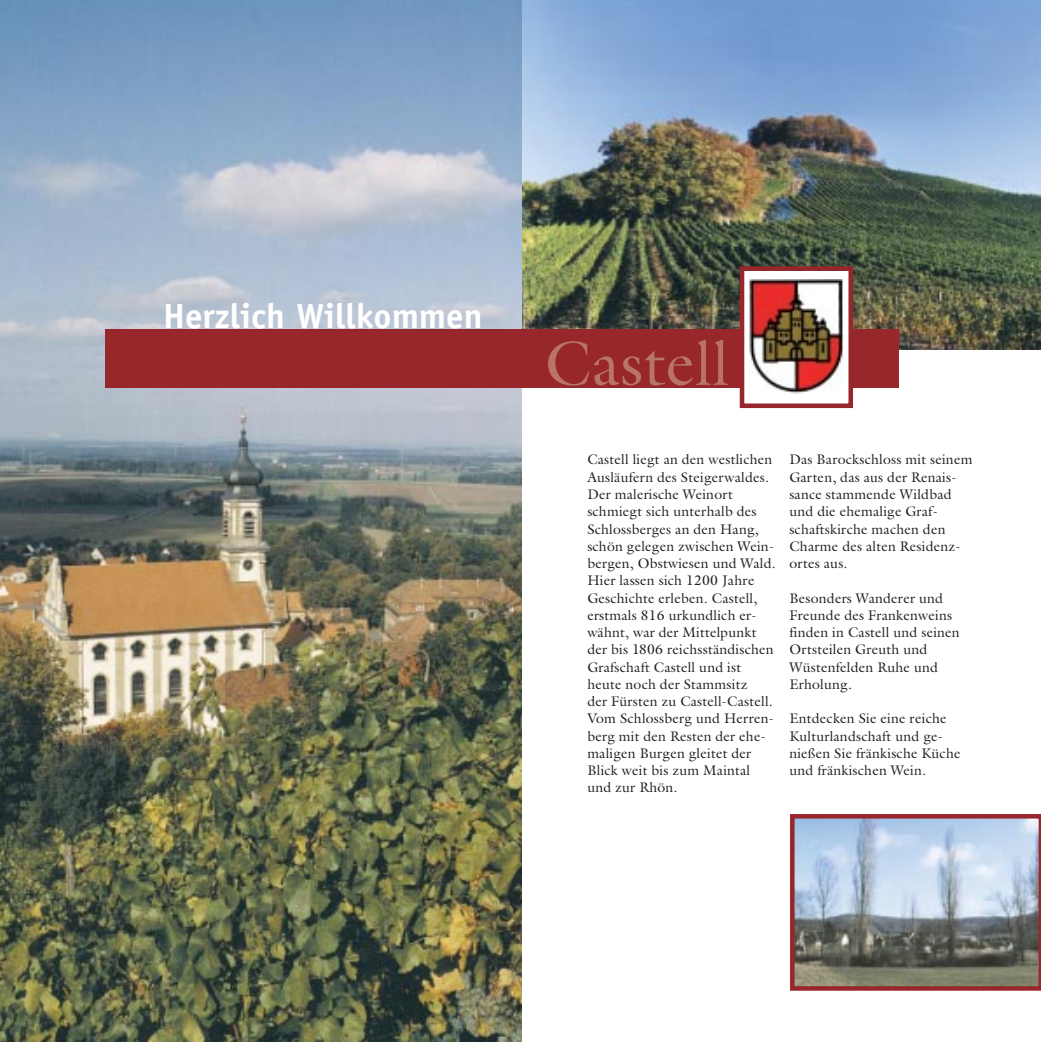
<style>
.page{position:relative;width:1041px;height:1042px;background:#fff}
.page>*{position:absolute;margin:0;border:0;box-sizing:border-box;transform-origin:0 0}
.t1{font:63px "Galliard";letter-spacing:.01em;color:#b97563}
.t2{font:700 35px "Officina Sans";color:#fff}
.t3{font:14px/17.3px "Galliard";letter-spacing:.015em;color:#231f1f}
</style>
<div class="page">
<img style="left:0;top:0;width:1040px;height:1042px">
<h2 class="t2" style="left:163px;top:303px;width:321px">Herzlich Willkommen</h2>
<h1 class="t1" style="left:544px;top:339px;width:186px">Castell</h1>
<p class="t3" style="left:587px;top:452px;width:190px">Castell liegt an den westlichen<br>Ausläufern des Steigerwaldes.<br>Der malerische Weinort schmiegt sich unterhalb des<br>Schlossberges an den Hang, schön gelegen zwischen Wein&shy;bergen, Obstwiesen und Wald.<br>Hier lassen sich 1200 Jahre<br>Geschichte erleben. Castell, erstmals 816 urkundlich er&shy;wähnt, war der Mittelpunkt der bis 1806 reichsständischen<br>Grafschaft Castell und ist heute noch der Stammsitz<br>der Fürsten zu Castell-Castell.<br>Vom Schlossberg und Herren&shy;berg mit den Resten der ehe&shy;maligen Burgen gleitet der<br>Blick weit bis zum Maintal und zur Rhön.</p>
<p class="t3" style="left:789px;top:452px;width:184px">Das Barockschloss mit seinem<br>Garten, das aus der Renais&shy;sance stammende Wildbad und die ehemalige Graf&shy;schaftskirche machen den<br>Charme des alten Residenz&shy;ortes aus.</p>
<p class="t3" style="left:789px;top:590px;width:172px">Besonders Wanderer und<br>Freunde des Frankenweins finden in Castell und seinen<br>Ortsteilen Greuth und<br>Wüstenfelden Ruhe und<br>Erholung.</p>
<p class="t3" style="left:789px;top:711px;width:173px">Entdecken Sie eine reiche<br>Kulturlandschaft und ge&shy;nießen Sie fränkische Küche und fränkischen Wein.</p>
</div>
